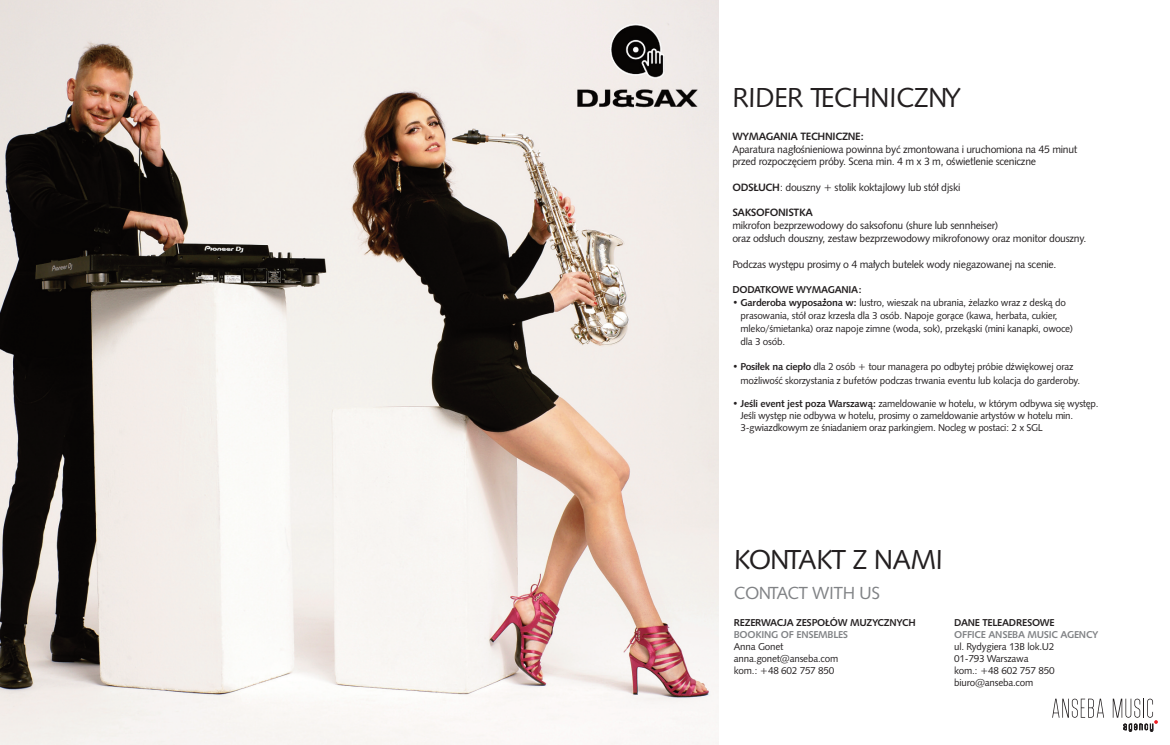
<style>
.page{position:relative;width:1170px;height:745px;background:#fff}
.page>*{position:absolute;margin:0;border:0;box-sizing:border-box;transform-origin:0 0}
.t1{font:27.5px "Humanst 531 EU";letter-spacing:-.025em;color:#231f20}
.t2{font:27.5px "Humanst 531 EU";letter-spacing:-.045em;color:#231f20}
.t3{font:17.5px "Humanst 531 EU";letter-spacing:-.025em;color:#808285}
.t4{font:10.62px/12.8px "Humanst 531 EU";letter-spacing:-.03em;color:#231f20}
.t5{font:10.62px "Humanst 531 EU Bold OTF";letter-spacing:-.03em;color:#231f20}
.t6{font:10px/12px "Humanst 531 EU";letter-spacing:-.025em;color:#231f20}
.t7{font:700 10px "Humanst 531 EU";letter-spacing:-.025em;color:#231f20}
.t8{font:700 10px "Humanst 531 EU";letter-spacing:-.025em;color:#808285}
.t9{font:10px "Humanst 531 EU Bold OTF";letter-spacing:-.025em;color:#231f20}
.s1{font-family:"Humanst 531 EU Bold OTF"}
.s2{font-family:"Koz Min Pr 6 N";font-weight:500}
</style>
<div class="page">
<img style="left:0;top:0;width:718px;height:744px">
<img style="left:561px;top:5px;width:156px;height:129px">
<svg style="left:1052px;top:698px;width:51px;height:19px"></svg>
<svg style="left:1112px;top:698px;width:45px;height:33px"></svg>
<h1 class="t1" style="left:732px;top:80px;width:230px">RIDER TECHNICZNY</h1>
<p class="t5" style="left:732px;top:129px;width:133px">WYMAGANIA TECHNICZNE:</p>
<p class="t4" style="left:732px;top:142px;width:346px">Aparatura nagłośnieniowa powinna być zmontowana i uruchomiona na 45 minut przed rozpoczęciem próby. Scena min. 4 m x 3 m, oświetlenie sceniczne</p>
<p class="t4" style="left:732px;top:181px;width:229px"><span class="s1">ODSŁUCH</span>: douszny + stolik koktajlowy lub stół djski</p>
<p class="t5" style="left:732px;top:206px;width:82px">SAKSOFONISTKA</p>
<p class="t4" style="left:732px;top:219px;width:355px">mikrofon bezprzewodowy do saksofonu (shure lub sennheiser)<br>oraz odsłuch douszny, zestaw bezprzewodowy mikrofonowy oraz monitor douszny.</p>
<p class="t4" style="left:732px;top:257px;width:326px">Podczas występu prosimy o 4 małych butelek wody niegazowanej na scenie.</p>
<p class="t9" style="left:732px;top:283px;width:131px">DODATKOWE WYMAGANIA:</p>
<p class="t6" style="left:740px;top:295px;width:334px;line-height:13.1px;text-indent:-8px"><span class="s1">• Garderoba wyposaz</span><span class="s2">̇</span><span class="s1">ona w:</span> lustro, wieszak na ubrania, z<span class="s2">̇</span>elazko wraz z deską do prasowania, sto<span class="s2">́</span>ł oraz krzesła dla 3 oso<span class="s2">́</span>b. Napoje gora<span class="s2">̨</span>ce (kawa, herbata, cukier, mleko/śmietanka) oraz napoje zimne (woda, sok), przeka<span class="s2">̨</span>ski (mini kanapki, owoce) dla 3 oso<span class="s2">́</span>b.</p>
<p class="t6" style="left:740px;top:360px;width:341px;line-height:13.1px;text-indent:-8px"><span class="s1">• Posiłek na ciepło</span> dla 2 oso<span class="s2">́</span>b + tour managera po odbytej próbie dźwiękowej oraz moz<span class="s2">̇</span>liwos<span class="s2">́</span>c<span class="s2">́</span> skorzystania z bufeto<span class="s2">́</span>w podczas trwania eventu lub kolacja do garderoby.</p>
<p class="t6" style="left:740px;top:397px;width:359px;text-indent:-8px">• <span class="s1">Jeśli event jest poza Warszawą:</span> zameldowanie w hotelu, w którym odbywa się występ.<br>Jeśli występ nie odbywa w hotelu, prosimy o zameldowanie artystów w hotelu min.<br>3-gwiazdkowym ze śniadaniem oraz parkingiem. Nocleg w postaci: 2 x SGL</p>
<h1 class="t2" style="left:733px;top:541px;width:211px">KONTAKT Z NAMI</h1>
<h2 class="t3" style="left:733px;top:581px;width:148px">CONTACT WITH US</h2>
<p class="t7" style="left:733px;top:616px;width:183px">REZERWACJA ZESPOŁÓW MUZYCZNYCH</p>
<p class="t8" style="left:733px;top:628px;width:116px">BOOKING OF ENSEMBLES</p>
<p class="t6" style="left:733px;top:640px;width:106px">Anna Gonet anna.gonet@anseba.com kom.: +48 602 757 850</p>
<p class="t7" style="left:954px;top:616px;width:102px">DANE TELEADRESOWE</p>
<p class="t8" style="left:954px;top:628px;width:146px">OFFICE ANSEBA MUSIC AGENCY</p>
<p class="t6" style="left:954px;top:640px;width:102px">ul. Rydygiera 13B lok.U2<br>01-793 Warszawa kom.: +48 602 757 850 biuro@anseba.com</p>
</div>
